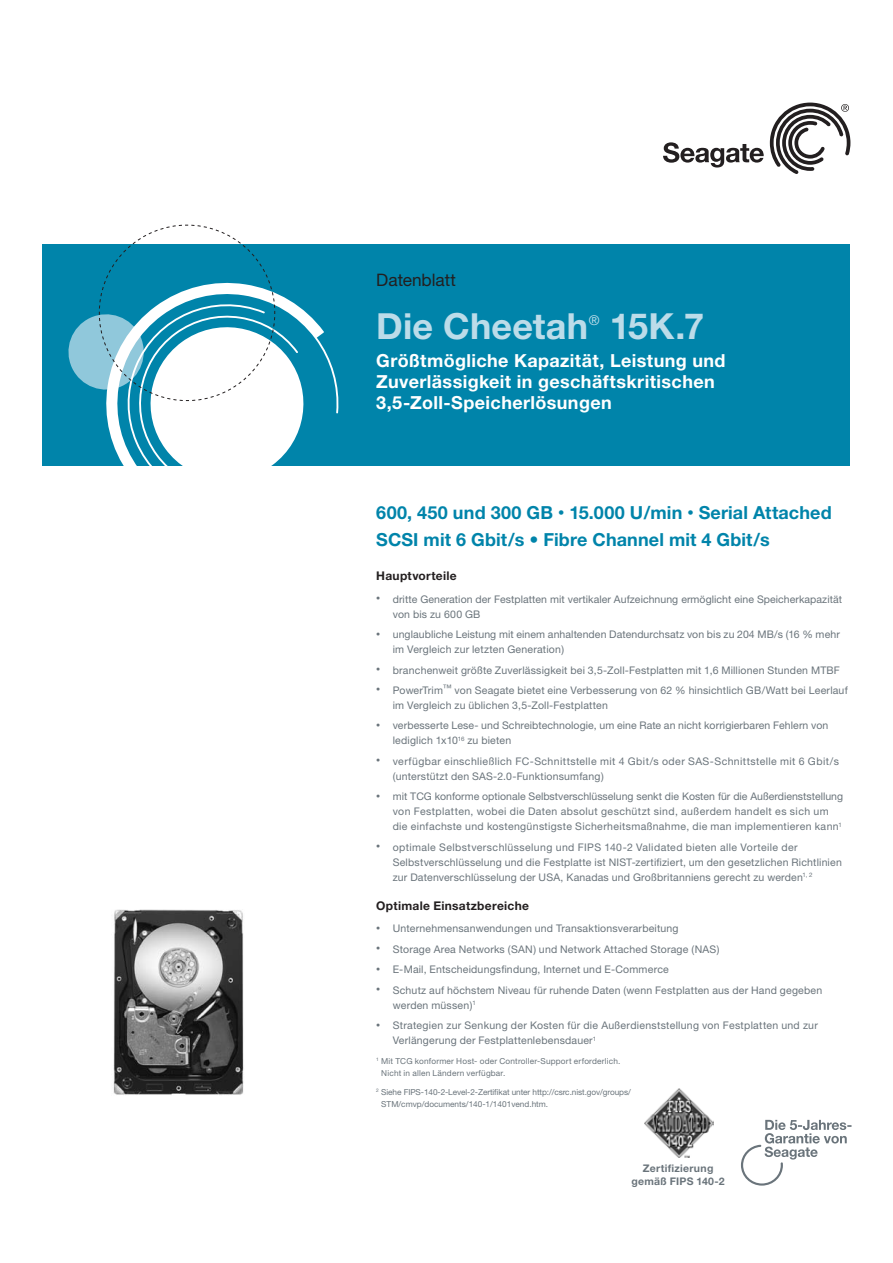
<style>
.page{position:relative;width:893px;height:1263px;background:#fff}
.page>*{position:absolute;margin:0;border:0;box-sizing:border-box;transform-origin:0 0}
.t1{font:700 36px "Helvetica Neue";letter-spacing:.005em;color:#bcdce9}
.t2{font:700 18px/21px "Helvetica Neue";letter-spacing:.02em;color:#fff}
.t3{font:700 18px/27px "Helvetica Neue";letter-spacing:.005em;color:#0084aa}
.t4{font:17.25px "Helvetica Neue";letter-spacing:-.005em;color:#231f20}
.t5{font:13.5px "Helvetica Neue";color:#bcdce9}
.t6{font:700 12px "Helvetica Neue";letter-spacing:.025em;color:#231f20}
.t7{font:10.5px/15px "Helvetica Neue";letter-spacing:.02em;color:#6a747b}
.t8{font:700 10.5px/13.5px "Helvetica Neue";letter-spacing:.025em;color:#6a747b;text-align:center}
.t9{font:8.25px/12px "Helvetica Neue";color:#6a747b}
.t10{font:8.25px/12px "Helvetica Neue";letter-spacing:.025em;color:#6a747b}
.s1{font-size:12.6px}
.s2{font-size:8.25px}
</style>
<div class="page">
<img style="left:113px;top:909px;width:131px;height:186px">
<div style="left:43px;top:244px;width:807px;height:221px;background:#0084aa"></div>
<svg style="left:314px;top:320px;width:26px;height:146px"></svg>
<svg style="left:63px;top:224px;width:251px;height:242px"></svg>
<svg style="left:663px;top:142px;width:101px;height:26px"></svg>
<svg style="left:770px;top:103px;width:80px;height:71px"></svg>
<svg style="left:741px;top:1120px;width:110px;height:65px"></svg>
<img style="left:644px;top:1088px;width:69px;height:69px">
<h3 class="t4" style="left:376px;top:269px;width:81px">Datenblatt</h3>
<h1 class="t1" style="left:376px;top:303px;width:213px">Die Cheetah</h1>
<p class="t5" style="left:589px;top:312px;width:12px">®</p>
<h1 class="t1" style="left:610px;top:303px;width:96px">15K.7</h1>
<h2 class="t2" style="left:376px;top:350px;width:351px">Größtmögliche Kapazität, Leistung und<br>Zuverlässigkeit in geschäftskritischen<br>3,5-Zoll-Speicherlösungen</h2>
<h2 class="t3" style="left:376px;top:498px;width:457px">600, 450 und 300 GB <span class="s1">•</span> 15.000 U/min <span class="s1">•</span> Serial Attached<br>SCSI mit 6 Gbit/s • Fibre Channel mit 4 Gbit/s</h2>
<p class="t6" style="left:376px;top:568px;width:82px">Hauptvorteile</p>
<p class="t7" style="left:393px;top:591px;width:451px;text-indent:-17px"><span class="s2">•</span> dritte Generation der Festplatten mit vertikaler Aufzeichnung ermöglicht eine Speicherkapazität von bis zu 600 GB</p>
<p class="t7" style="left:393px;top:627px;width:449px;text-indent:-17px"><span class="s2">•</span> unglaubliche Leistung mit einem anhaltenden Datendurchsatz von bis zu 204 MB/s (16 % mehr im Vergleich zur letzten Generation)</p>
<p class="t7" style="left:376px;top:662px;width:465px"><span class="s2">•</span> branchenweit größte Zuverlässigkeit bei 3,5-Zoll-Festplatten mit 1,6 Millionen Stunden MTBF</p>
<p class="t7" style="left:393px;top:682px;width:456px;text-indent:-17px"><span class="s2">•</span> PowerTrim<sup>™</sup> von Seagate bietet eine Verbesserung von 62 % hinsichtlich GB/Watt bei Leerlauf im Vergleich zu üblichen 3,5-Zoll-Festplatten</p>
<p class="t7" style="left:393px;top:718px;width:437px;text-indent:-17px"><span class="s2">•</span> verbesserte Lese- und Schreibtechnologie, um eine Rate an nicht korrigierbaren Fehlern von lediglich 1x10<sup>16</sup> zu bieten</p>
<p class="t7" style="left:393px;top:753px;width:448px;text-indent:-17px"><span class="s2">•</span> verfügbar einschließlich FC-Schnittstelle mit 4 Gbit/s oder SAS-Schnittstelle mit 6 Gbit/s (unterstützt den SAS-2.0-Funktionsumfang)</p>
<p class="t7" style="left:393px;top:789px;width:452px;text-indent:-17px"><span class="s2">•</span> mit TCG konforme optionale Selbstverschlüsselung senkt die Kosten für die Außerdienststellung von Festplatten, wobei die Daten absolut geschützt sind, außerdem handelt es sich um die einfachste und kostengünstigste Sicherheitsmaßnahme, die man implementieren kann<sup>1</sup></p>
<p class="t7" style="left:393px;top:839px;width:451px;text-indent:-17px"><span class="s2">•</span> optimale Selbstverschlüsselung und FIPS 140-2 Validated bieten alle Vorteile der<br>Selbstverschlüsselung und die Festplatte ist NIST-zertifiziert, um den gesetzlichen Richtlinien zur Datenverschlüsselung der USA, Kanadas und Großbritanniens gerecht zu werden<sup>1,</sup> <sup>2</sup></p>
<p class="t6" style="left:376px;top:898px;width:154px">Optimale Einsatzbereiche</p>
<p class="t7" style="left:376px;top:921px;width:304px"><span class="s2">•</span> Unternehmensanwendungen und Transaktionsverarbeitung</p>
<p class="t7" style="left:376px;top:941px;width:345px"><span class="s2">•</span> Storage Area Networks (SAN) und Network Attached Storage (NAS)</p>
<p class="t7" style="left:376px;top:962px;width:294px"><span class="s2">•</span> E-Mail, Entscheidungsfindung, Internet und E-Commerce</p>
<p class="t7" style="left:393px;top:982px;width:431px;text-indent:-17px"><span class="s2">•</span> Schutz auf höchstem Niveau für ruhende Daten (wenn Festplatten aus der Hand gegeben werden müssen)<sup>1</sup></p>
<p class="t7" style="left:393px;top:1018px;width:427px;text-indent:-17px"><span class="s2">•</span> Strategien zur Senkung der Kosten für die Außerdienststellung von Festplatten und zur<br>Verlängerung der Festplattenlebensdauer<sup>1</sup></p>
<p class="t10" style="left:381px;top:1054px;width:241px;text-indent:-5px"><sup>1</sup> Mit TCG konformer Host- oder Controller-Support erforderlich.<br>Nicht in allen Ländern verfügbar.</p>
<p class="t9" style="left:381px;top:1086px;width:251px;text-indent:-5px"><sup>2</sup> Siehe FIPS-140-2-Level-2-Zertifikat unter http://csrc.nist.gov/groups/<br>STM/cmvp/documents/140-1/1401vend.htm.</p>
<p class="t8" style="left:631px;top:1161px;width:95px">Zertifizierung gemäß FIPS 140-2</p>
</div>
